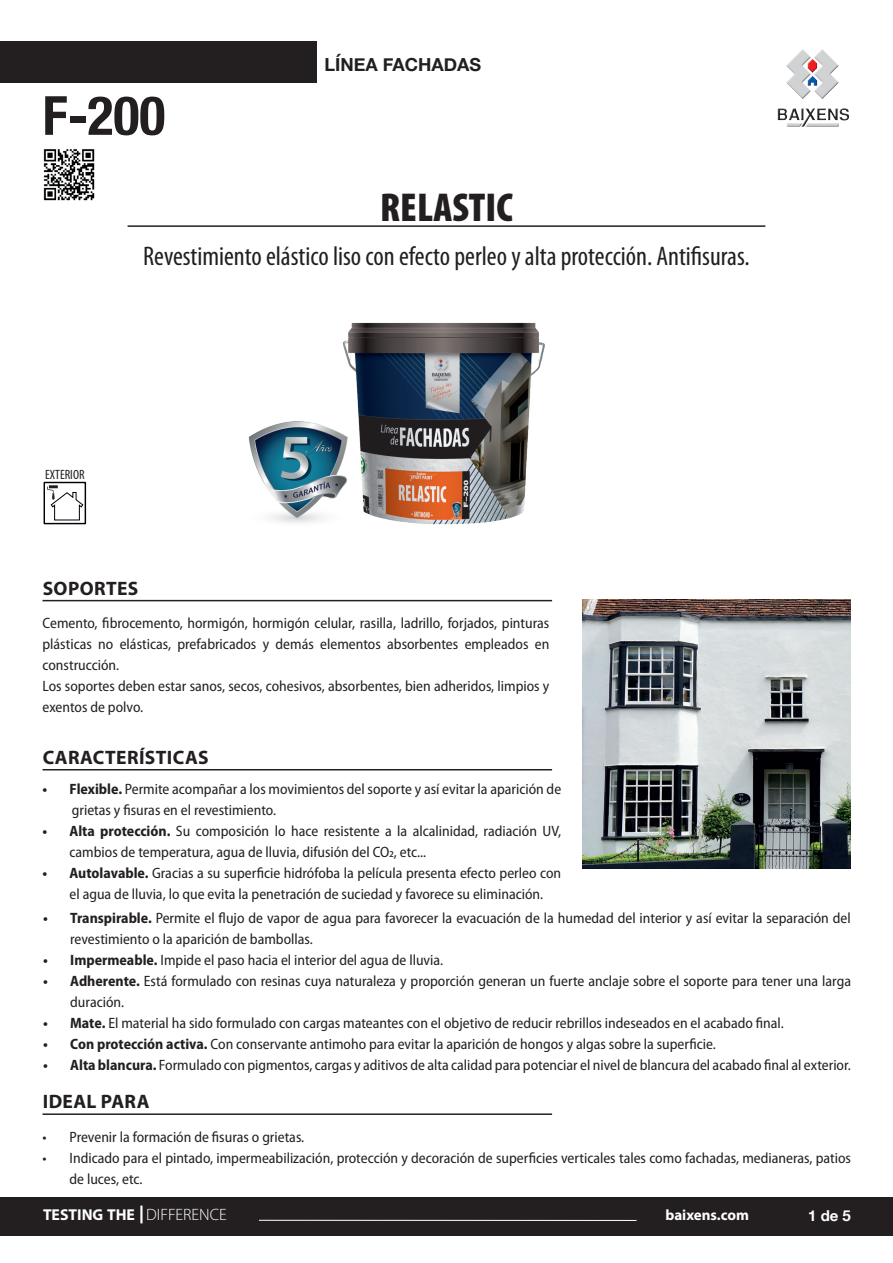
<style>
.page{position:relative;width:893px;height:1263px;background:#fff}
.page>*{position:absolute;margin:0;border:0;box-sizing:border-box;transform-origin:0 0}
.t1{font:700 condensed 54px "Helvetica Neue";color:#231f20}
.t2{font:900 condensed 40.5px "Myriad Pro";color:#231f20}
.t3{font:condensed 27px "Myriad Pro";color:#231f20}
.t4{font:700 19.5px "Myriad Pro";letter-spacing:.02em;color:#231f20}
.t5{font:700 18px "Helvetica Neue";color:#231f20}
.t6{font:700 15.75px "Myriad Pro";color:#fff}
.t7{font:semi-condensed 15px/21px "Myriad Pro";color:#231f20}
.t8{font:700 15px "Myriad Pro";color:#fff}
.t9{font:700 15px "Helvetica Neue";color:#fff}
.t10{font:condensed 13.5px "Myriad Pro";color:#231f20}
.s1{font-weight:700}
.s2{font-weight:300;font-size:16.5px}
</style>
<div class="page">
<div style="left:1px;top:42px;width:316px;height:41px;background:#231f20"></div>
<img style="left:777px;top:49px;width:72px;height:78px">
<hr style="left:128px;top:225px;width:637px;height:2px;background:#231f20">
<img style="left:43px;top:149px;width:52px;height:52px">
<div style="left:0;top:1196px;width:893px;height:39px;background:#231f20"></div>
<hr style="left:140px;top:1205px;width:3px;height:18px;background:#fff">
<hr style="left:259px;top:1220px;width:378px;height:1px;background:#fff">
<img style="left:582px;top:599px;width:269px;height:269px">
<div style="left:44px;top:482px;width:42px;height:42px;border:1px solid #000008"></div>
<svg style="left:47px;top:485px;width:37px;height:36px"></svg>
<hr style="left:43px;top:769px;width:509px;height:1px;background:#231f20">
<hr style="left:43px;top:600px;width:509px;height:1px;background:#231f20">
<hr style="left:43px;top:1113px;width:509px;height:2px;background:#231f20">
<img style="left:342px;top:322px;width:203px;height:203px">
<img style="left:248px;top:421px;width:101px;height:104px">
<h1 class="t1" style="left:43px;top:71px;width:124px">F-200</h1>
<p class="t5" style="left:325px;top:50px;width:158px">LÍNEA FACHADAS</p>
<h2 class="t2" style="left:380px;top:185px;width:134px">RELASTIC</h2>
<h3 class="t3" style="left:143px;top:240px;width:608px">Revestimiento elástico liso con efecto perleo y alta protección. Antifisuras.</h3>
<p class="t10" style="left:45px;top:467px;width:41px">EXTERIOR</p>
<h3 class="t4" style="left:43px;top:575px;width:97px">SOPORTES</h3>
<p class="t7" style="left:43px;top:613px;width:508px">Cemento, fibrocemento, hormigón, hormigón celular, rasilla, ladrillo, forjados, pinturas plásticas no elásticas, prefabricados y demás elementos absorbentes empleados en construcción.<br>Los soportes deben estar sanos, secos, cohesivos, absorbentes, bien adheridos, limpios y exentos de polvo.</p>
<h3 class="t4" style="left:43px;top:745px;width:168px">CARACTERÍSTICAS</h3>
<p class="t7" style="left:72px;top:779px;width:491px;text-indent:-29px"><span class="s1">• Flexible.</span> Permite acompañar a los movimientos del soporte y así evitar la aparición de grietas y fisuras en el revestimiento.</p>
<p class="t7" style="left:70px;top:821px;width:493px;text-indent:-27px"><span class="s1">• Alta protección.</span> Su composición lo hace resistente a la alcalinidad, radiación UV, cambios de temperatura, agua de lluvia, difusión del CO2, etc...</p>
<p class="t7" style="left:70px;top:863px;width:493px;text-indent:-27px"><span class="s1">• Autolavable.</span> Gracias a su superficie hidrófoba la película presenta efecto perleo con el agua de lluvia, lo que evita la penetración de suciedad y favorece su eliminación.</p>
<p class="t7" style="left:70px;top:908px;width:782px;text-indent:-27px"><span class="s1">• Transpirable.</span> Permite el flujo de vapor de agua para favorecer la evacuación de la humedad del interior y así evitar la separación del revestimiento o la aparición de bambollas.</p>
<p class="t7" style="left:43px;top:950px;width:401px"><span class="s1">• Impermeable.</span> Impide el paso hacia el interior del agua de lluvia.</p>
<p class="t7" style="left:70px;top:971px;width:782px;text-indent:-27px"><span class="s1">• Adherente.</span> Está formulado con resinas cuya naturaleza y proporción generan un fuerte anclaje sobre el soporte para tener una larga duración.</p>
<p class="t7" style="left:43px;top:1013px;width:742px"><span class="s1">• Mate.</span> El material ha sido formulado con cargas mateantes con el objetivo de reducir rebrillos indeseados en el acabado final.</p>
<p class="t7" style="left:43px;top:1034px;width:674px"><span class="s1">• Con protección activa.</span> Con conservante antimoho para evitar la aparición de hongos y algas sobre la superficie.</p>
<p class="t7" style="left:43px;top:1055px;width:809px"><span class="s1">• Alta blancura.</span> Formulado con pigmentos, cargas y aditivos de alta calidad para potenciar el nivel de blancura del acabado final al exterior.</p>
<h3 class="t4" style="left:43px;top:1089px;width:108px">IDEAL PARA</h3>
<p class="t7" style="left:43px;top:1127px;width:263px">• Prevenir la formación de fisuras o grietas.</p>
<p class="t7" style="left:70px;top:1148px;width:783px;text-indent:-27px">• Indicado para el pintado, impermeabilización, protección y decoración de superficies verticales tales como fachadas, medianeras, patios de luces, etc.</p>
<p class="t6" style="left:43px;top:1204px;width:185px">TESTING THE <span class="s2">DIFFERENCE</span></p>
<p class="t8" style="left:665px;top:1205px;width:85px">baixens.com</p>
<p class="t9" style="left:808px;top:1203px;width:44px">1 de 5</p>
</div>
